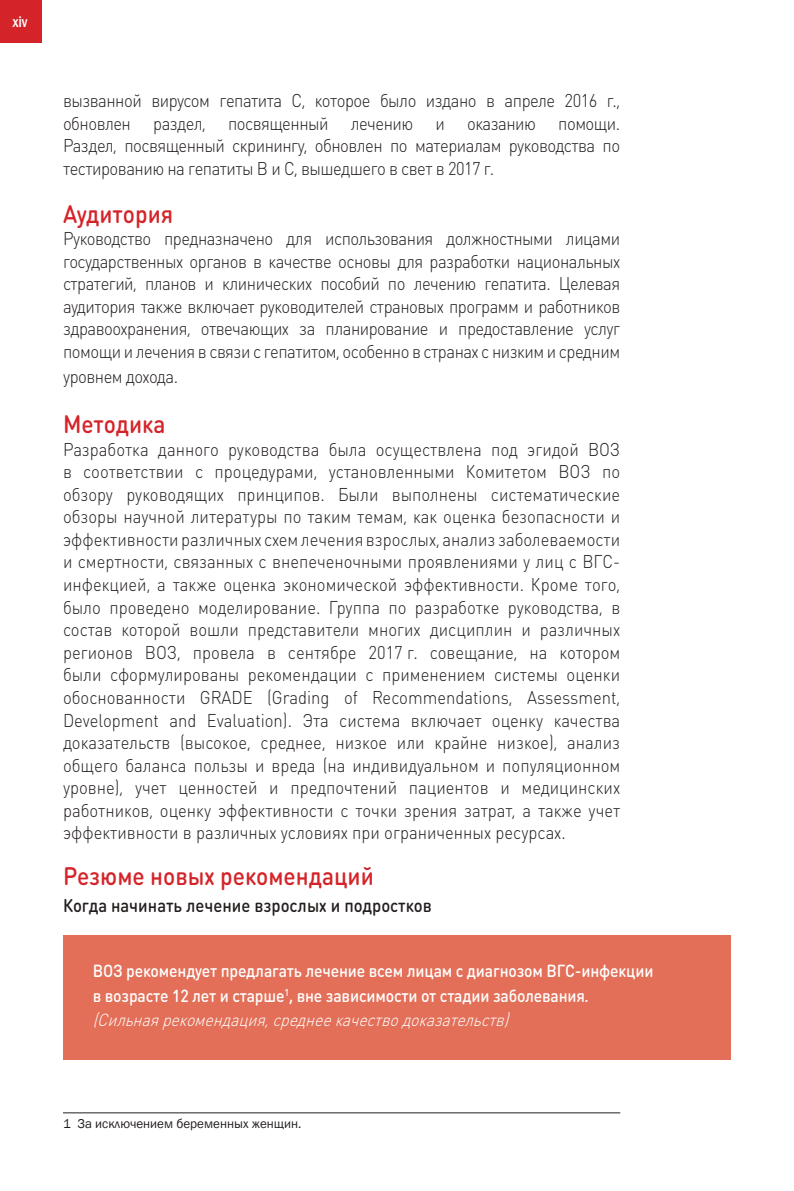
<style>
.page{position:relative;width:794px;height:1191px;background:#fff}
.page>*{position:absolute;margin:0;border:0;box-sizing:border-box;transform-origin:0 0}
.t1{font:500 25.03px "DIN Round Pro";color:#d42429;scale:.91 1}
.t2{font:300 18.2px/22.6px "DIN Round Pro";letter-spacing:-.03em;color:#241f1f;text-align:justify;scale:.91 1}
.t3{font:500 18.2px "DIN Round Pro";color:#241f1f;scale:.91 1}
.t4{font:500 17.32px/24.5px "DIN Round Pro";letter-spacing:-.01em;color:#fff;scale:.91 1}
.t5{font:500 condensed 15.75px "Franklin Gothic";color:#fff}
.t6{font:13.12px "Franklin Gothic";color:#241f1f}
.s1{font-family:"Franklin Gothic";font-style:italic;font-size:15.75px}
.s2{font-weight:300;font-style:italic}
</style>
<div class="page">
<div style="left:0;top:0;width:41px;height:42px;background:#d42429"></div>
<hr style="left:63px;top:1112px;width:557px;height:1px;background:#241f1f">
<div style="left:63px;top:935px;width:668px;height:124px;background:#e36f58"></div>
<p class="t5" style="left:13px;top:11px;width:16px">xiv</p>
<p class="t2" style="left:63px;top:89px;width:614px">вызванной вирусом гепатита С, которое было издано в апреле 2016 г., обновлен раздел, посвященный лечению и оказанию помощи.<br>Раздел, посвященный скринингу, обновлен по материалам руководства по тестированию на гепатиты В и С, вышедшего в свет в 2017 г.</p>
<h1 class="t1" style="left:63px;top:196px;width:123px">Аудитория</h1>
<p class="t2" style="left:63px;top:227px;width:614px">Руководство предназначено для использования должностными лицами государственных органов в качестве основы для разработки национальных стратегий, планов и клинических пособий по лечению гепатита. Целевая аудитория также включает руководителей страновых программ и работников здравоохранения, отвечающих за планирование и предоставление услуг помощи и лечения в связи с гепатитом, особенно в странах с низким и средним</p>
<p class="t2" style="left:63px;top:365px;width:128px">уровнем дохода.</p>
<h1 class="t1" style="left:63px;top:407px;width:114px">Методика</h1>
<p class="t2" style="left:63px;top:437px;width:614px">Разработка данного руководства была осуществлена под эгидой ВОЗ в соответствии с процедурами, установленными Комитетом ВОЗ по обзору руководящих принципов. Были выполнены систематические обзоры научной литературы по таким темам, как оценка безопасности и эффективности различных схем лечения взрослых, анализ заболеваемости и смертности, связанных с внепеченочными проявлениями у лиц с ВГС&shy;инфекцией, а также оценка экономической эффективности. Кроме того, было проведено моделирование. Группа по разработке руководства, в состав которой вошли представители многих дисциплин и различных регионов ВОЗ, провела в сентябре 2017 г. совещание, на котором были сформулированы рекомендации с применением системы оценки обоснованности GRADE (Grading of Recommendations, Assessment, Development and Evaluation). Эта система включает оценку качества доказательств (высокое, среднее, низкое или крайне низкое), анализ общего баланса пользы и вреда (на индивидуальном и популяционном уровне), учет ценностей и предпочтений пациентов и медицинских работников, оценку эффективности с точки зрения затрат, а также учет эффективности в различных условиях при ограниченных ресурсах.</p>
<h1 class="t1" style="left:63px;top:858px;width:343px">Резюме новых рекомендаций</h1>
<p class="t3" style="left:63px;top:893px;width:407px">Когда начинать лечение взрослых и подростков</p>
<p class="t4" style="left:93px;top:958px;width:617px">ВОЗ рекомендует предлагать лечение всем лицам с диагнозом ВГС-инфекции в возрасте 12 лет и старше<sup>1</sup>, вне зависимости от стадии заболевания<span class="s1">. </span><span class="s2">(Сильнаярекомендация,среднеекачестводоказательств)</span></p>
<p class="t6" style="left:63px;top:1115px;width:240px">1 За исключением беременных женщин.</p>
</div>
